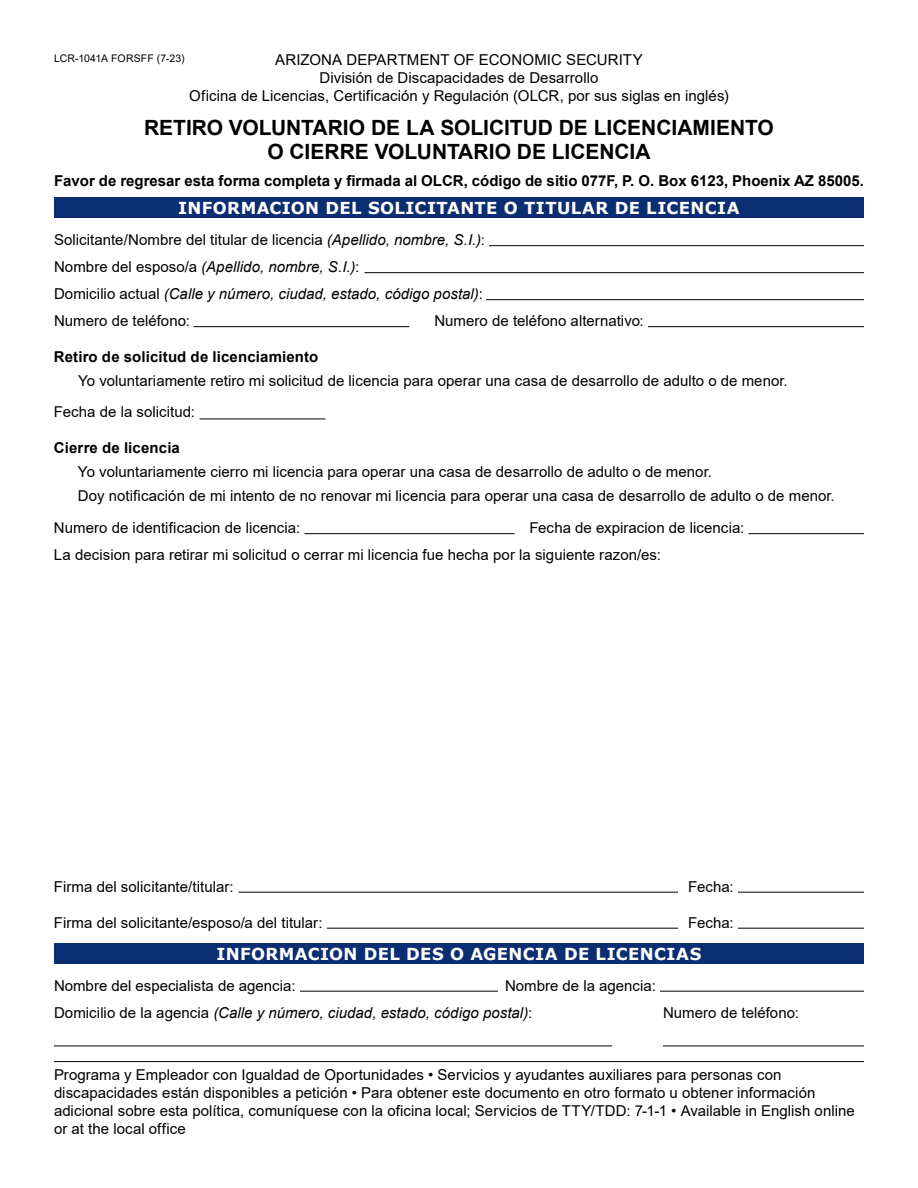
<style>
.page{position:relative;width:918px;height:1188px;background:#fff}
.page>*{position:absolute;margin:0;border:0;box-sizing:border-box;transform-origin:0 0}
.t1{font:700 21px/24.8px "Arial";color:#000;text-align:center}
.t2{font:700 16.5px "Verdana";letter-spacing:.02em;color:#fff}
.t3{font:15px/18px "Arial";letter-spacing:.005em;color:#000}
.t4{font:700 15px "Arial";color:#000}
.t5{font:italic 15px/27px "Arial";letter-spacing:.005em;color:#000}
.t6{font:10.5px "Arial";letter-spacing:.01em;color:#000}
.s1{font-style:italic}
.s2{font-style:normal}
</style>
<div class="page">
<hr style="left:663px;top:1046px;width:201px;height:1px;background:#000">
<hr style="left:54px;top:1046px;width:558px;height:1px;background:#000">
<hr style="left:660px;top:991px;width:204px;height:1px;background:#000">
<hr style="left:300px;top:991px;width:198px;height:1px;background:#000">
<hr style="left:738px;top:928px;width:126px;height:1px;background:#000">
<hr style="left:327px;top:928px;width:351px;height:1px;background:#000">
<hr style="left:738px;top:892px;width:126px;height:1px;background:#000">
<hr style="left:238px;top:892px;width:440px;height:1px;background:#000">
<hr style="left:748px;top:533px;width:116px;height:1px;background:#000">
<hr style="left:304px;top:533px;width:210px;height:1px;background:#000">
<hr style="left:200px;top:419px;width:126px;height:1px;background:#000">
<hr style="left:648px;top:326px;width:216px;height:1px;background:#000">
<hr style="left:194px;top:326px;width:216px;height:1px;background:#000">
<hr style="left:486px;top:299px;width:378px;height:1px;background:#000">
<hr style="left:364px;top:272px;width:500px;height:1px;background:#000">
<hr style="left:489px;top:245px;width:375px;height:1px;background:#000">
<hr style="left:54px;top:1061px;width:810px;height:1px;background:#000">
<div style="left:54px;top:197px;width:810px;height:21px;background:#0b2d72"></div>
<div style="left:54px;top:943px;width:810px;height:21px;background:#0b2d72"></div>
<p class="t6" style="left:54px;top:51px;width:132px">LCR-1041A FORSFF (7-23)</p>
<p class="t3" style="left:189px;top:51px;width:541px;text-align:center">ARIZONA DEPARTMENT OF ECONOMIC SECURITY<br>División de Discapacidades de Desarrollo<br>Oficina de Licencias, Certificación y Regulación (OLCR, por sus siglas en inglés)</p>
<h1 class="t1" style="left:144px;top:115px;width:631px">RETIRO VOLUNTARIO DE LA SOLICITUD DE LICENCIAMIENTO<br>O CIERRE VOLUNTARIO DE LICENCIA</h1>
<p class="t4" style="left:54px;top:171px;width:812px">Favor de regresar esta forma completa y firmada al OLCR, código de sitio 077F, P. O. Box 6123, Phoenix AZ 85005.</p>
<p class="t2" style="left:178px;top:196px;width:563px">INFORMACION DEL SOLICITANTE O TITULAR DE LICENCIA</p>
<p class="t3" style="left:54px;top:226px;width:432px;line-height:27px">Solicitante/Nombre del titular de licencia <span class="s1">(Apellido, nombre, S.I.)</span>:<br>Nombre del esposo/a <span class="s1">(Apellido, nombre, S.I.)</span>:<br>Domicilio actual <span class="s1">(Calle y número, ciudad, estado, código postal)</span>:<br>Numero de teléfono:</p>
<p class="t3" style="left:434px;top:312px;width:211px">Numero de teléfono alternativo:</p>
<p class="t4" style="left:54px;top:346px;width:266px">Retiro de solicitud de licenciamiento</p>
<p class="t3" style="left:54px;top:365px;width:735px;line-height:31.5px;text-indent:24px">Yo voluntariamente retiro mi solicitud de licencia para operar una casa de desarrollo de adulto o de menor.<br>Fecha de la solicitud:</p>
<p class="t4" style="left:54px;top:438px;width:128px">Cierre de licencia</p>
<p class="t3" style="left:78px;top:460px;width:758px;line-height:24px">Yo voluntariamente cierro mi licencia para operar una casa de desarrollo de adulto o de menor.<br>Doy notificación de mi intento de no renovar mi licencia para operar una casa de desarrollo de adulto o de menor.</p>
<p class="t3" style="left:54px;top:519px;width:248px">Numero de identificacion de licencia:</p>
<p class="t3" style="left:54px;top:514px;width:692px;line-height:27px;text-indent:475px">Fecha de expiracion de licencia:<br>La decision para retirar mi solicitud o cerrar mi licencia fue hecha por la siguiente razon/es:</p>
<p class="t3" style="left:54px;top:877px;width:181px">Firma del solicitante/titular:</p>
<p class="t3" style="left:688px;top:877px;width:47px">Fecha:</p>
<p class="t3" style="left:54px;top:913px;width:270px">Firma del solicitante/esposo/a del titular:</p>
<p class="t3" style="left:688px;top:913px;width:47px">Fecha:</p>
<p class="t2" style="left:217px;top:942px;width:486px">INFORMACION DEL DES O AGENCIA DE LICENCIAS</p>
<p class="t3" style="left:54px;top:976px;width:243px">Nombre del especialista de agencia:</p>
<p class="t5" style="left:54px;top:972px;width:603px;text-indent:451px"><span class="s2">Nombre de la agencia:<br>Domicilio de la agencia</span> (Calle y número, ciudad, estado, código postal)<span class="s2">:</span></p>
<p class="t3" style="left:663px;top:1003px;width:137px">Numero de teléfono:</p>
<p class="t3" style="left:54px;top:1066px;width:802px">Programa y Empleador con Igualdad de Oportunidades • Servicios y ayudantes auxiliares para personas con discapacidades están disponibles a petición • Para obtener este documento en otro formato u obtener información adicional sobre esta política, comuníquese con la oficina local; Servicios de TTY/TDD: 7-1-1 • Available in English online or at the local office</p>
</div>
